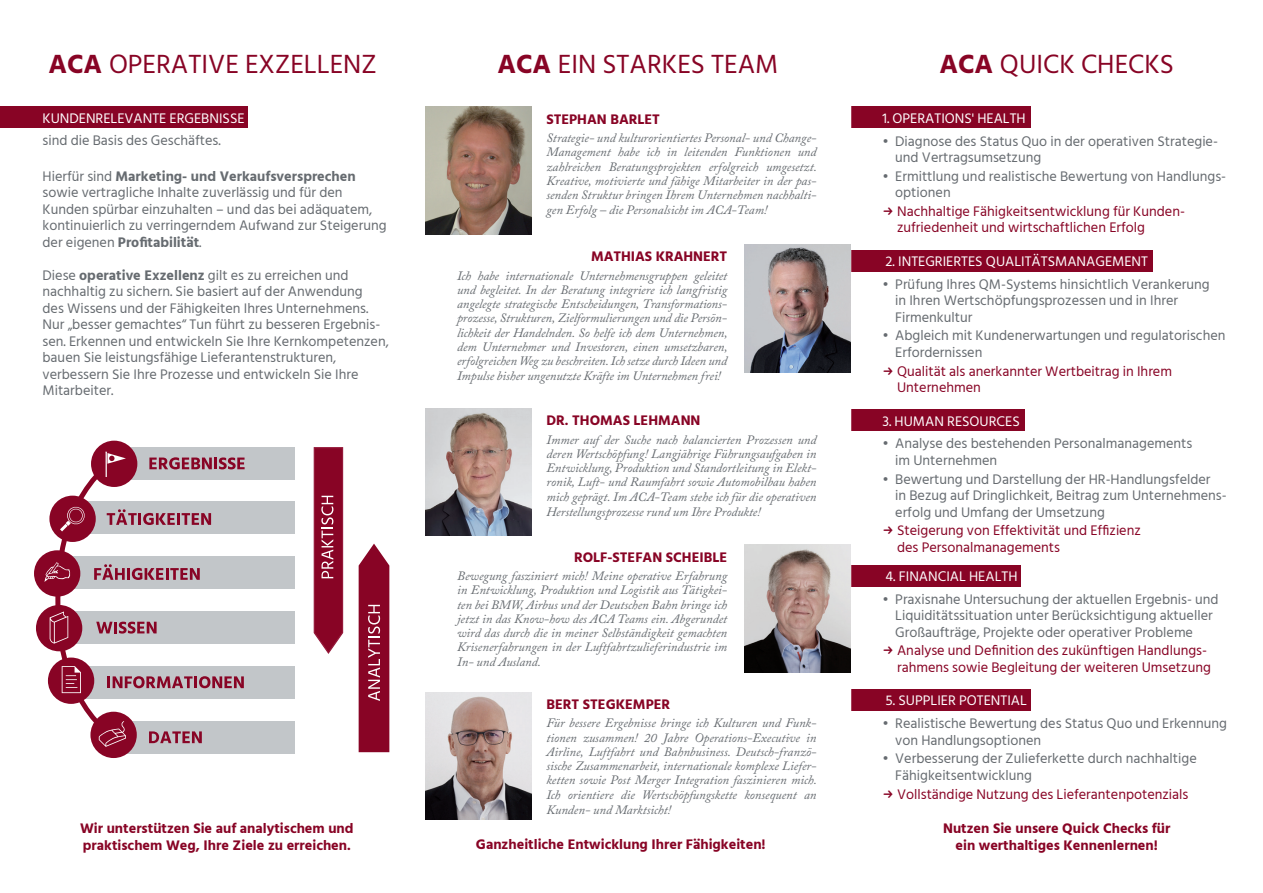
<style>
.page{position:relative;width:1263px;height:893px;background:#fff}
.page>*{position:absolute;margin:0;border:0;box-sizing:border-box;transform-origin:0 0}
.t1{font:27px "Hind Siliguri";color:#880425}
.t2{font:14.25px/16.5px "Hind Siliguri";color:#666b70}
.t3{font:14.25px/16.5px "Hind Siliguri";color:#880425}
.t4{font:700 14.25px/16.5px "Hind Siliguri";color:#880425}
.t5{font:14.25px "Hind Siliguri";color:#fff}
.t6{font:italic 12.75px/14.4px "Adobe Caslon Pro";color:#666b70;text-align:justify}
.s1{font-weight:700}
</style>
<div class="page">
<div style="left:0;top:107px;width:248px;height:21px;background:#880425"></div>
<div style="left:850px;top:410px;width:175px;height:21px;background:#880425"></div>
<div style="left:850px;top:250px;width:303px;height:22px;background:#880425"></div>
<div style="left:850px;top:107px;width:181px;height:21px;background:#880425"></div>
<div style="left:850px;top:565px;width:171px;height:21px;background:#880425"></div>
<div style="left:850px;top:689px;width:181px;height:22px;background:#880425"></div>
<div style="left:71px;top:666px;width:223px;height:33px;background:#c2c6c9"></div>
<div style="left:106px;top:721px;width:188px;height:33px;background:#c2c6c9"></div>
<div style="left:100px;top:447px;width:194px;height:33px;background:#c2c6c9"></div>
<div style="left:71px;top:501px;width:223px;height:33px;background:#c2c6c9"></div>
<div style="left:63px;top:556px;width:231px;height:33px;background:#c2c6c9"></div>
<div style="left:63px;top:611px;width:231px;height:33px;background:#c2c6c9"></div>
<div style="left:90px;top:712px;width:47px;height:46px;border:2px solid #880425;border-radius:50%"></div>
<div style="left:37px;top:606px;width:44px;height:44px;background:#880425;border-radius:50%"></div>
<div style="left:36px;top:605px;width:46px;height:46px;border:2px solid #880425;border-radius:50%"></div>
<div style="left:35px;top:552px;width:44px;height:43px;background:#880425;border-radius:50%"></div>
<div style="left:34px;top:550px;width:46px;height:47px;border:2px solid #880425;border-radius:50%"></div>
<svg style="left:313px;top:447px;width:31px;height:207px;background:#9a2a46"></svg>
<svg style="left:358px;top:543px;width:31px;height:210px;background:#972441"></svg>
<svg style="left:44px;top:443px;width:201px;height:312px"></svg>
<img style="left:425px;top:107px;width:106px;height:127px">
<img style="left:425px;top:408px;width:106px;height:128px">
<img style="left:425px;top:692px;width:106px;height:128px">
<img style="left:744px;top:244px;width:106px;height:128px">
<img style="left:744px;top:545px;width:106px;height:127px">
<h1 class="t1" style="left:48px;top:45px;width:330px"><span class="s1">ACA</span> OPERATIVE EXZELLENZ</h1>
<h1 class="t1" style="left:939px;top:45px;width:236px"><span class="s1">ACA</span> QUICK CHECKS</h1>
<p class="t5" style="left:882px;top:108px;width:145px">1. OPERATIONS' HEALTH</p>
<p class="t2" style="left:895px;top:134px;width:324px;text-indent:-13px">• Diagnose des Status Quo in der operativen Strategie&shy;und Vertragsumsetzung</p>
<p class="t2" style="left:895px;top:169px;width:332px;text-indent:-13px">• Ermittlung und realistische Bewertung von Handlungs&shy;optionen</p>
<p class="t3" style="left:897px;top:204px;width:289px">Nachhaltige Fähigkeitsentwicklung für Kunden&shy;zufriedenheit und wirtschaftlichen Erfolg</p>
<p class="t5" style="left:886px;top:251px;width:264px">2. INTEGRIERTES QUALITÄTSMANAGEMENT</p>
<p class="t2" style="left:895px;top:277px;width:316px;text-indent:-13px">• Prüfung Ihres QM-Systems hinsichtlich Verankerung in Ihren Wertschöpfungsprozessen und in Ihrer<br>Firmenkultur</p>
<p class="t2" style="left:895px;top:328px;width:332px;text-indent:-13px">• Abgleich mit Kundenerwartungen und regulatorischen<br>Erfordernissen</p>
<p class="t3" style="left:897px;top:363px;width:276px">Qualität als anerkannter Wertbeitrag in Ihrem<br>Unternehmen</p>
<p class="t5" style="left:882px;top:411px;width:139px">3. HUMAN RESOURCES</p>
<p class="t2" style="left:895px;top:436px;width:299px;text-indent:-13px">• Analyse des bestehenden Personalmanagements im Unternehmen</p>
<p class="t2" style="left:895px;top:471px;width:333px;text-indent:-13px">• Bewertung und Darstellung der HR-Handlungsfelder<br>in Bezug auf Dringlichkeit, Beitrag zum Unternehmens&shy;erfolg und Umfang der Umsetzung</p>
<p class="t3" style="left:897px;top:523px;width:245px">Steigerung von Effektivität und Effizienz des Personalmanagements</p>
<p class="t5" style="left:886px;top:566px;width:133px">4. FINANCIAL HEALTH</p>
<p class="t2" style="left:895px;top:592px;width:325px;text-indent:-13px">• Praxisnahe Untersuchung der aktuellen Ergebnis- und<br>Liquiditätssituation unter Berücksichtigung aktueller<br>Großaufträge, Projekte oder operativer Probleme</p>
<p class="t3" style="left:897px;top:643px;width:315px">Analyse und Definition des zukünftigen Handlungs&shy;rahmens sowie Begleitung der weiteren Umsetzung</p>
<p class="t5" style="left:886px;top:691px;width:143px">5. SUPPLIER POTENTIAL</p>
<p class="t2" style="left:895px;top:716px;width:333px;text-indent:-13px">• Realistische Bewertung des Status Quo und Erkennung von Handlungsoptionen</p>
<p class="t2" style="left:895px;top:751px;width:303px;text-indent:-13px">• Verbesserung der Zulieferkette durch nachhaltige<br>Fähigkeitsentwicklung</p>
<p class="t3" style="left:897px;top:786px;width:293px">Vollständige Nutzung des Lieferantenpotenzials</p>
<h1 class="t1" style="left:497px;top:45px;width:282px"><span class="s1">ACA</span> EIN STARKES TEAM</h1>
<p class="t5" style="left:43px;top:108px;width:204px">KUNDENRELEVANTE ERGEBNISSE</p>
<p class="t2" style="left:43px;top:133px;width:180px">sind die Basis des Geschäftes.</p>
<p class="t2" style="left:43px;top:169px;width:346px">Hierfür sind <span class="s1">Marketing- und Verkaufsversprechen </span>sowie vertragliche Inhalte zuverlässig und für den Kunden spürbar einzuhalten – und das bei adäquatem, kontinuierlich zu verringerndem Aufwand zur Steigerung der eigenen <span class="s1">Profitabilität</span>.</p>
<p class="t2" style="left:43px;top:268px;width:348px">Diese <span class="s1">operative Exzellenz</span> gilt es zu erreichen und nachhaltig zu sichern. Sie basiert auf der Anwendung<br>des Wissens und der Fähigkeiten Ihres Unternehmens.<br>Nur „besser gemachtes“ Tun führt zu besseren Ergebnis&shy;sen. Erkennen und entwickeln Sie Ihre Kernkompetenzen, bauen Sie leistungsfähige Lieferantenstrukturen, verbessern Sie Ihre Prozesse und entwickeln Sie Ihre Mitarbeiter.</p>
<p class="t4" style="left:546px;top:111px;width:115px">STEPHAN BARLET</p>
<p class="t6" style="left:546px;top:130px;width:272px">Strategie- und kulturorientiertes Personal- und Change-Management habe ich in leitenden Funktionen und zahlreichen Beratungsprojekten erfolgreich umgesetzt.<br>Kreative, motivierte und fähige Mitarbeiter in der pas&shy;senden Struktur bringen Ihrem Unternehmen nachhalti&shy;gen Erfolg – die Personalsicht im ACA-Team!</p>
<p class="t4" style="left:591px;top:249px;width:138px">MATHIAS KRAHNERT</p>
<p class="t6" style="left:457px;top:268px;width:272px">Ich habe internationale Unternehmensgruppen geleitet und begleitet. In der Beratung integriere ich langfristig angelegte strategische Entscheidungen, Transformations&shy;prozesse, Strukturen, Zielformulierungen und die Persön&shy;lichkeit der Handelnden. So helfe ich dem Unternehmen, dem Unternehmer und Investoren, einen umsetzbaren, erfolgreichen Weg zu beschreiten. Ich setze durch Ideen und Impulse bisher ungenutzte Kräfte im Unternehmen frei!</p>
<p class="t4" style="left:546px;top:412px;width:156px">DR. THOMAS LEHMANN</p>
<p class="t6" style="left:546px;top:432px;width:272px">Immer auf der Suche nach balancierten Prozessen und deren Wertschöpfung! Langjährige Führungsaufgaben in Entwicklung, Produktion und Standortleitung in Elekt&shy;ronik, Luft- und Raumfahrt sowie Automobilbau haben mich geprägt. Im ACA-Team stehe ich für die operativen Herstellungsprozesse rund um Ihre Produkte!</p>
<p class="t4" style="left:574px;top:549px;width:155px">ROLF-STEFAN SCHEIBLE</p>
<p class="t6" style="left:457px;top:569px;width:272px">Bewegung fasziniert mich! Meine operative Erfahrung in Entwicklung, Produktion und Logistik aus Tätigkei&shy;ten bei BMW, Airbus und der Deutschen Bahn bringe ich jetzt in das Know-how des ACA Teams ein. Abgerundet wird das durch die in meiner Selbständigkeit gemachten Krisenerfahrungen in der Luftfahrtzulieferindustrie im In- und Ausland.</p>
<p class="t4" style="left:546px;top:696px;width:125px">BERT STEGKEMPER</p>
<p class="t6" style="left:546px;top:716px;width:272px">Für bessere Ergebnisse bringe ich Kulturen und Funk&shy;tionen zusammen! 20 Jahre Operations-Executive in Airline, Luftfahrt und Bahnbusiness. Deutsch-franzö&shy;sische Zusammenarbeit, internationale komplexe Liefer&shy;ketten sowie Post Merger Integration faszinieren mich.<br>Ich orientiere die Wertschöpfungskette konsequent an Kunden- und Marktsicht!</p>
<p class="t4" style="left:476px;top:837px;width:291px">Ganzheitliche Entwicklung Ihrer Fähigkeiten!</p>
<p class="t4" style="left:80px;top:821px;width:275px">Wir unterstützen Sie auf analytischem und praktischem Weg, Ihre Ziele zu erreichen.</p>
<p class="t4" style="left:943px;top:820px;width:229px;text-align:center">Nutzen Sie unsere Quick Checks für ein werthaltiges Kennenlernen!</p>
</div>
